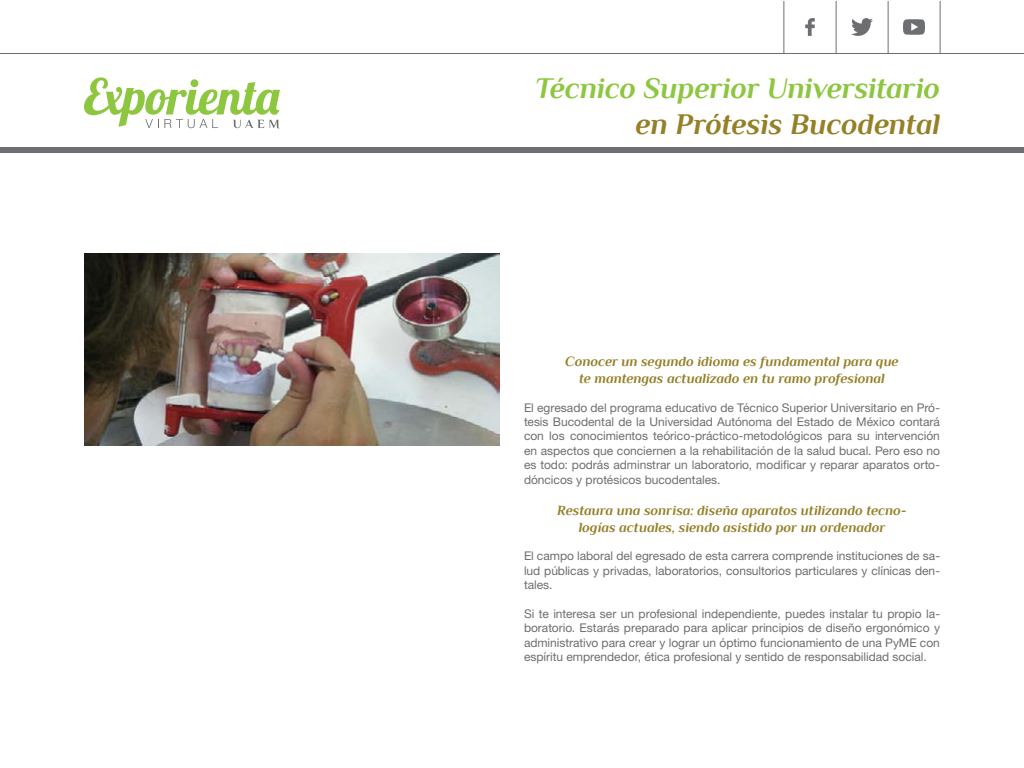
<style>
.page{position:relative;width:1024px;height:768px;background:#fff}
.page>*{position:absolute;margin:0;border:0;box-sizing:border-box;transform-origin:0 0}
.t1{font:italic 700 30px "Philosopher";letter-spacing:-.005em;color:#8dc63f}
.t2{font:italic 700 30px "Philosopher";letter-spacing:-.005em;color:#958028}
.t3{font:italic 700 14px/16.8px "Philosopher";color:#958028;text-align:center}
.t4{font:12px/14.4px "Helvetica Neue LT Std";letter-spacing:-.005em;color:#6d6e71;text-align:justify}
</style>
<div class="page">
<svg style="left:84px;top:77px;width:196px;height:52px"></svg>
<div style="left:0;top:147px;width:1024px;height:6px;background:#6d6e71"></div>
<hr style="left:0;top:53px;width:1024px;height:1px;background:#6d6e71">
<svg style="left:851px;top:18px;width:22px;height:18px"></svg>
<svg style="left:903px;top:19px;width:22px;height:16px"></svg>
<svg style="left:805px;top:18px;width:10px;height:18px"></svg>
<hr style="left:784px;top:1px;width:1px;height:52px;background:#6d6e71">
<hr style="left:836px;top:1px;width:1px;height:52px;background:#6d6e71">
<hr style="left:888px;top:1px;width:1px;height:52px;background:#6d6e71">
<hr style="left:940px;top:1px;width:1px;height:52px;background:#6d6e71">
<img style="left:84px;top:253px;width:416px;height:192px">
<h1 class="t1" style="left:535px;top:73px;width:407px">Técnico Superior Universitario</h1>
<h1 class="t2" style="left:636px;top:109px;width:306px">en Prótesis Bucodental</h1>
<p class="t3" style="left:565px;top:353px;width:335px">Conocer un segundo idioma es fundamental para que te mantengas actualizado en tu ramo profesional</p>
<p class="t4" style="left:524px;top:400px;width:418px">El egresado del programa educativo de Técnico Superior Universitario en Pró&shy;tesis Bucodental de la Universidad Autónoma del Estado de México contará con los conocimientos teórico-práctico-metodológicos para su intervención en aspectos que conciernen a la rehabilitación de la salud bucal. Pero eso no es todo: podrás adminstrar un laboratorio, modificar y reparar aparatos orto&shy;dóncicos y protésicos bucodentales.</p>
<p class="t3" style="left:557px;top:502px;width:351px">Restaura una sonrisa: diseña aparatos utilizando tecno&shy;logías actuales, siendo asistido por un ordenador</p>
<p class="t4" style="left:524px;top:549px;width:418px">El campo laboral del egresado de esta carrera comprende instituciones de sa&shy;lud públicas y privadas, laboratorios, consultorios particulares y clínicas den&shy;tales.</p>
<p class="t4" style="left:524px;top:606px;width:418px">Si te interesa ser un profesional independiente, puedes instalar tu propio la&shy;boratorio. Estarás preparado para aplicar principios de diseño ergonómico y administrativo para crear y lograr un óptimo funcionamiento de una PyME con espíritu emprendedor, ética profesional y sentido de responsabilidad social.</p>
</div>
